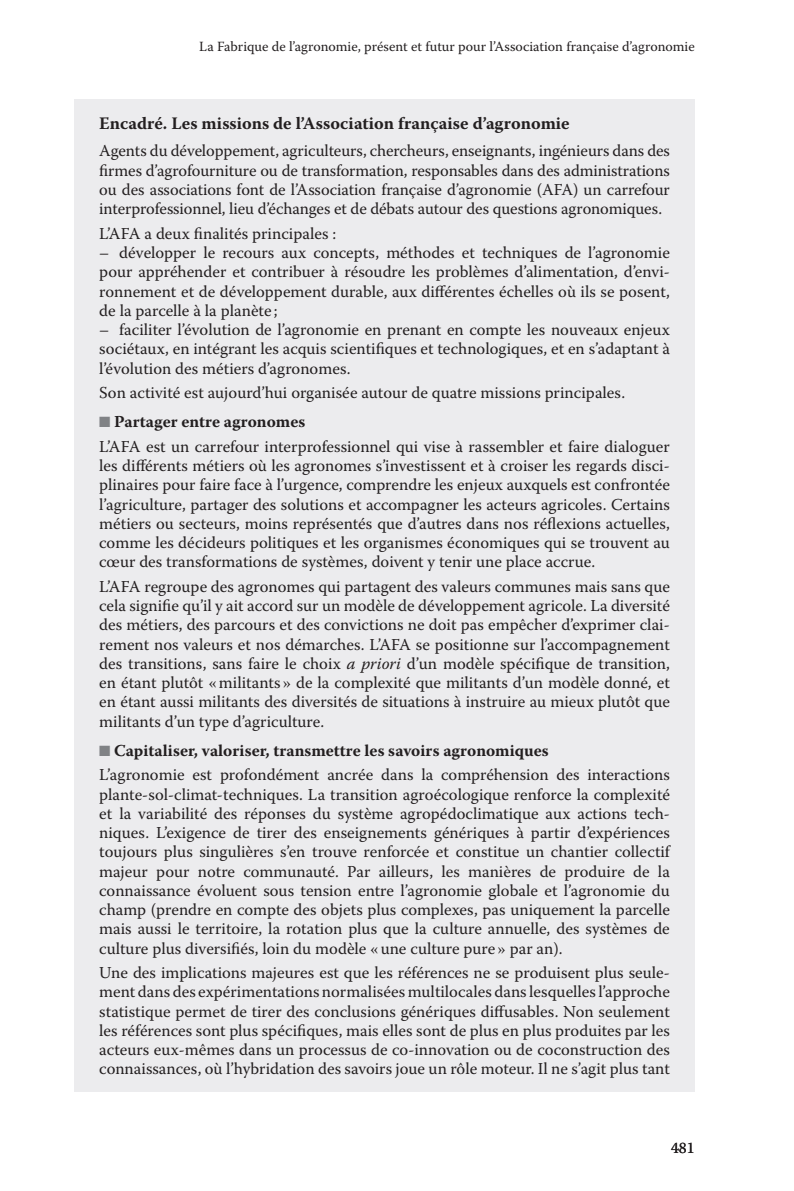
<style>
.page{position:relative;width:794px;height:1191px;background:#fff}
.page>*{position:absolute;margin:0;border:0;box-sizing:border-box;transform-origin:0 0}
.t1{font:700 17.5px "Warnock Pro";color:#231f20}
.t2{font:16.62px/19.2px "Warnock Pro";color:#231f20;text-align:justify}
.t3{font:15.75px "Warnock Pro";color:#231f20}
.t4{font:14px "Warnock Pro";letter-spacing:.005em;color:#231f20}
.s1{color:#808285}
.s2{font-weight:700}
.s3{font-style:italic}
</style>
<div class="page">
<div style="left:74px;top:99px;width:620px;height:992px;background:#ececee"></div>
<p class="t4" style="left:199px;top:38px;width:497px">La Fabrique de l’agronomie, présent et futur pour l’Association française d’agronomie</p>
<p class="t1" style="left:99px;top:113px;width:472px">Encadré. Les missions de l’Association française d’agronomie</p>
<p class="t2" style="left:99px;top:141px;width:572px">Agents du développement, agriculteurs, chercheurs, enseignants, ingénieurs dans des firmes d’agrofourniture ou de transformation, responsables dans des administrations ou des associations font de l’Association française d’agronomie (AFA) un carrefour interprofessionnel, lieu d’échanges et de débats autour des questions agronomiques.</p>
<p class="t2" style="left:99px;top:223px;width:238px">L’AFA a deux finalités principales :</p>
<p class="t2" style="left:99px;top:243px;width:572px">– développer le recours aux concepts, méthodes et techniques de l’agronomie pour appréhender et contribuer à résoudre les problèmes d’alimentation, d’envi&shy;ronnement et de développement durable, aux différentes échelles où ils se posent, de la parcelle à la planète ;</p>
<p class="t2" style="left:99px;top:320px;width:572px">– faciliter l’évolution de l’agronomie en prenant en compte les nouveaux enjeux sociétaux, en intégrant les acquis scientifiques et technologiques, et en s’adaptant à l’évolution des métiers d’agronomes.</p>
<p class="t2" style="left:99px;top:383px;width:527px">Son activité est aujourd’hui organisée autour de quatre missions principales.</p>
<p class="t2" style="left:99px;top:409px;width:572px;line-height:24.5px"><span class="s1">■</span> <span class="s2">Partager entre agronomes<br></span>L’AFA est un carrefour interprofessionnel qui vise à rassembler et faire dialoguer</p>
<p class="t2" style="left:99px;top:455px;width:572px">les différents métiers où les agronomes s’investissent et à croiser les regards disci&shy;plinaires pour faire face à l’urgence, comprendre les enjeux auxquels est confrontée l’agriculture, partager des solutions et accompagner les acteurs agricoles. Certains métiers ou secteurs, moins représentés que d’autres dans nos réflexions actuelles, comme les décideurs politiques et les organismes économiques qui se trouvent au cœur des transformations de systèmes, doivent y tenir une place accrue.</p>
<p class="t2" style="left:99px;top:576px;width:572px">L’AFA regroupe des agronomes qui partagent des valeurs communes mais sans que cela signifie qu’il y ait accord sur un modèle de développement agricole. La diversité des métiers, des parcours et des convictions ne doit pas empêcher d’exprimer clai&shy;rement nos valeurs et nos démarches. L’AFA se positionne sur l’accompagnement des transitions, sans faire le choix <span class="s3">a priori</span> d’un modèle spécifique de transition, en étant plutôt «militants» de la complexité que militants d’un modèle donné, et en étant aussi militants des diversités de situations à instruire au mieux plutôt que militants d’un type d’agriculture.</p>
<p class="t2" style="left:99px;top:738px;width:572px;line-height:24.5px"><span class="s1">■</span> <span class="s2">Capitaliser, valoriser, transmettre les savoirs agronomiques<br></span>L’agronomie est profondément ancrée dans la compréhension des interactions</p>
<p class="t2" style="left:99px;top:784px;width:573px">plante-sol-climat-techniques. La transition agroécologique renforce la complexité et la variabilité des réponses du système agropédoclimatique aux actions tech&shy;niques. L’exigence de tirer des enseignements génériques à partir d’expériences toujours plus singulières s’en trouve renforcée et constitue un chantier collectif majeur pour notre communauté. Par ailleurs, les manières de produire de la connaissance évoluent sous tension entre l’agronomie globale et l’agronomie du champ (prendre en compte des objets plus complexes, pas uniquement la parcelle mais aussi le territoire, la rotation plus que la culture annuelle, des systèmes de culture plus diversifiés, loin du modèle «une culture pure» par an).</p>
<p class="t2" style="left:99px;top:962px;width:572px">Une des implications majeures est que les références ne se produisent plus seule&shy;ment dans des expérimentations normalisées multilocales dans lesquelles l’approche statistique permet de tirer des conclusions génériques diffusables. Non seulement les références sont plus spécifiques, mais elles sont de plus en plus produites par les acteurs eux-mêmes dans un processus de co-innovation ou de coconstruction des connaissances, où l’hybridation des savoirs joue un rôle moteur. Il ne s’agit plus tant</p>
<p class="t3" style="left:671px;top:1138px;width:25px">481</p>
</div>
